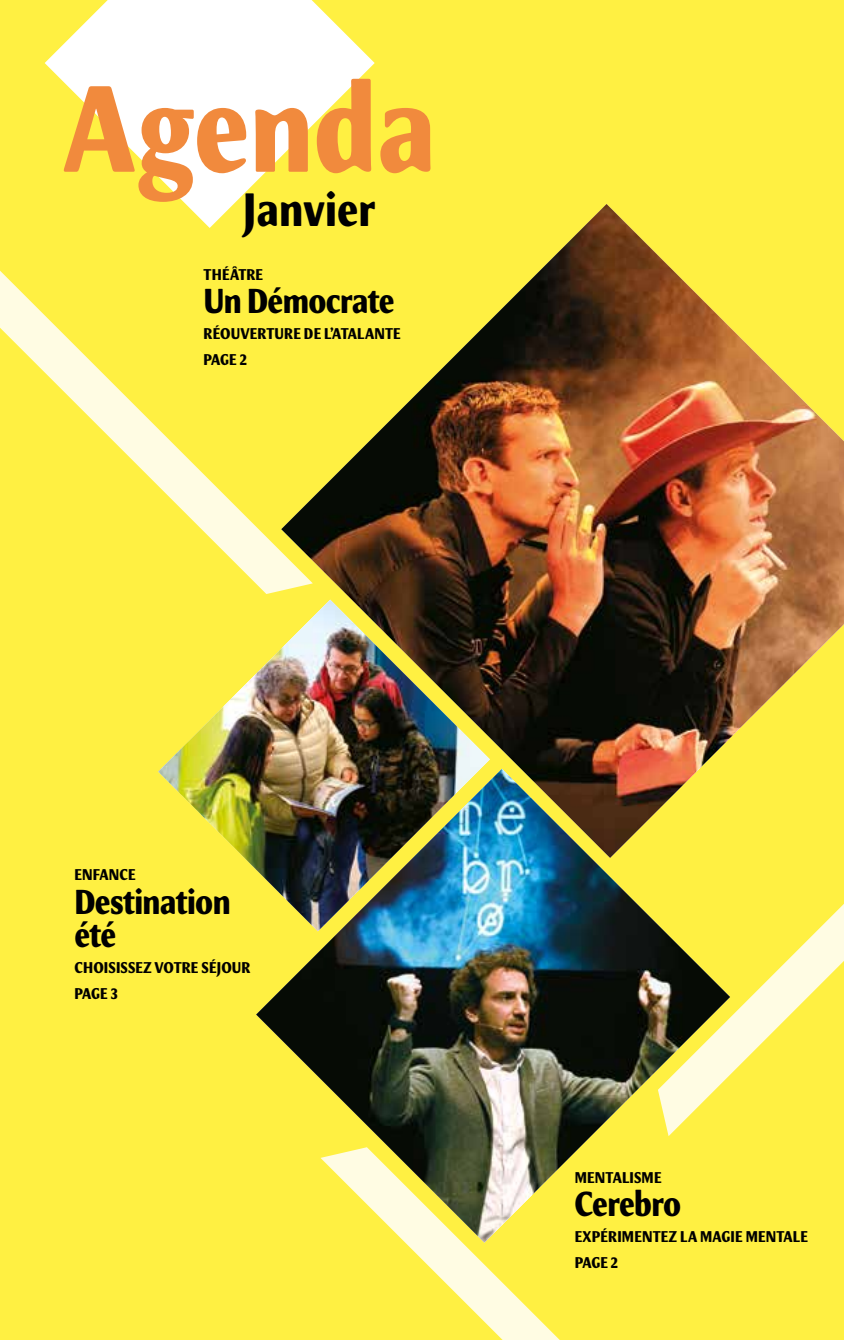
<style>
.page{position:relative;width:844px;height:1340px;background:#fff}
.page>*{position:absolute;margin:0;border:0;box-sizing:border-box;transform-origin:0 0}
.t1{font:700 condensed 123.9px "Meadow Pro";color:#f18a3d}
.t2{font:700 condensed 47.25px "Meadow Pro";color:#000}
.t3{font:700 condensed 35px/33.2px "Meadow Pro";letter-spacing:-.02em;color:#000}
.t4{font:700 condensed 15.75px/25.9px "Meadow Pro";letter-spacing:.01em;color:#000}
</style>
<div class="page">
<div style="left:0;top:0;width:843px;height:1339px;background:#fff042"></div>
<svg style="left:730px;top:905px;width:113px;height:170px"></svg>
<svg style="left:0;top:271px;width:281px;height:323px"></svg>
<svg style="left:404px;top:1242px;width:155px;height:97px"></svg>
<svg style="left:45px;top:0;width:329px;height:228px;fill:#fff"></svg>
<img style="left:281px;top:204px;width:562px;height:564px">
<img style="left:158px;top:599px;width:332px;height:271px">
<img style="left:256px;top:768px;width:474px;height:474px">
<h1 class="t1" style="left:63px;top:55px;width:374px">Agenda</h1>
<h2 class="t2" style="left:243px;top:182px;width:134px">Janvier</h2>
<p class="t4" style="left:203px;top:261px;width:61px">THÉÂTRE</p>
<h3 class="t3" style="left:203px;top:284px;width:192px">Un Démocrate</h3>
<p class="t4" style="left:203px;top:321px;width:199px">RÉOUVERTURE DE L’ATALANTE<br>PAGE 2</p>
<p class="t4" style="left:74px;top:862px;width:63px">ENFANCE</p>
<h3 class="t3" style="left:74px;top:885px;width:158px">Destination été</h3>
<p class="t4" style="left:74px;top:954px;width:177px">CHOISISSEZ VOTRE SÉJOUR<br>PAGE 3</p>
<p class="t4" style="left:574px;top:1164px;width:88px">MENTALISME</p>
<h3 class="t3" style="left:574px;top:1187px;width:108px">Cerebro</h3>
<p class="t4" style="left:574px;top:1223px;width:235px">EXPÉRIMENTEZ LA MAGIE MENTALE<br>PAGE 2</p>
</div>
